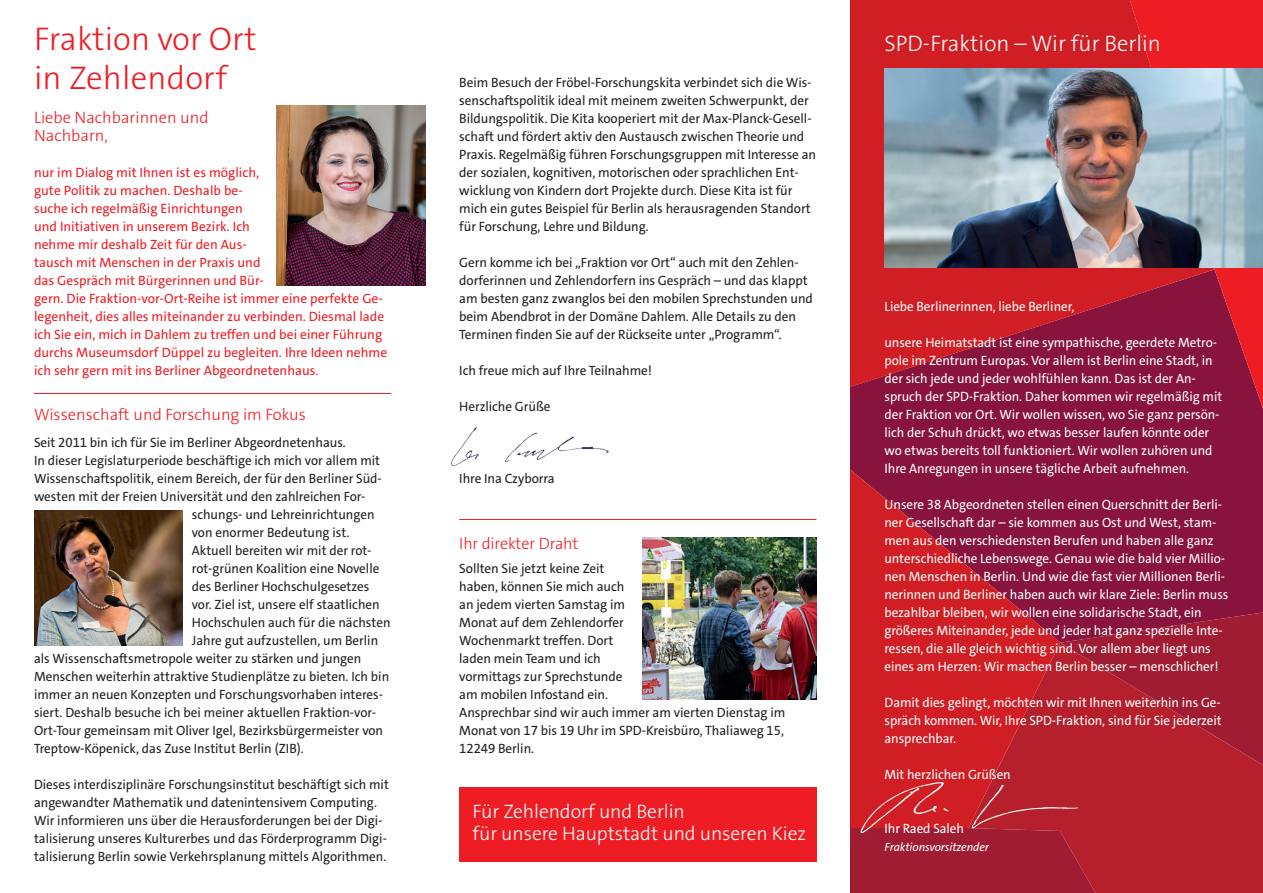
<style>
.page{position:relative;width:1263px;height:893px;background:#fff}
.page>*{position:absolute;margin:0;border:0;box-sizing:border-box;transform-origin:0 0}
.t1{font:300 33px/39px "The Sans B3";color:#ee1d23}
.t2{font:300 22.5px "The Sans B3";color:#fff}
.t3{font:300 19.5px/22.5px "The Sans B3";letter-spacing:-.005em;color:#fff}
.t4{font:300 16.5px/18px "The Sans B3";color:#ee1d23}
.t5{font:13.5px/18px "SPD The Sans";letter-spacing:-.005em;color:#231f20}
.t6{font:13.5px/18px "SPD The Sans";letter-spacing:-.005em;color:#fff}
.t7{font:13.5px/18px "SPD The Sans";color:#ee1d23}
.t8{font:italic 12px "SPD The Sans";letter-spacing:-.005em;color:#fff}
</style>
<div class="page">
<img style="left:451px;top:427px;width:158px;height:39px">
<hr style="left:34px;top:393px;width:357px;height:1px;background:#ee1d23">
<hr style="left:459px;top:519px;width:357px;height:1px;background:#ee1d23">
<img style="left:277px;top:105px;width:148px;height:180px">
<div style="left:1156px;top:769px;width:107px;height:124px;background:#b6202d"></div>
<div style="left:1060px;top:410px;width:64px;height:72px;background:#88133d"></div>
<svg style="left:850px;top:410px;width:210px;height:331px;background:#af192f"></svg>
<svg style="left:850px;top:0;width:274px;height:410px;background:#bb1b2b"></svg>
<svg style="left:1060px;top:482px;width:203px;height:287px;background:#981836"></svg>
<svg style="left:1124px;top:0;width:139px;height:505px;background:#a81734"></svg>
<svg style="left:850px;top:741px;width:306px;height:152px;background:#b21e2d"></svg>
<img style="left:884px;top:68px;width:379px;height:199px">
<svg style="left:971px;top:784px;width:108px;height:44px;background:#bb2935"></svg>
<svg style="left:860px;top:781px;width:90px;height:52px;background:#cf2c33"></svg>
<img style="left:642px;top:537px;width:174px;height:162px">
<img style="left:34px;top:511px;width:149px;height:134px">
<div style="left:459px;top:787px;width:357px;height:74px;background:#ee1d23"></div>
<h1 class="t1" style="left:34px;top:21px;width:224px">Fraktion vor Ort in Zehlendorf</h1>
<p class="t4" style="left:34px;top:109px;width:176px">Liebe Nachbarinnen und<br>Nachbarn,</p>
<p class="t7" style="left:34px;top:164px;width:355px">nur im Dialog mit Ihnen ist es möglich,<br>gute Politik zu machen. Deshalb be-<br>suche ich regelmäßig Einrichtungen<br>und Initiativen in unserem Bezirk. Ich<br>nehme mir deshalb Zeit für den Aus-<br>tausch mit Menschen in der Praxis und<br>das Gespräch mit Bürgerinnen und Bür-<br>gern. Die Fraktion-vor-Ort-Reihe ist immer eine perfekte Ge&shy;legenheit, dies alles miteinander zu verbinden. Diesmal lade ich Sie ein, mich in Dahlem zu treffen und bei einer Führung durchs Museumsdorf Düppel zu begleiten. Ihre Ideen nehme ich sehr gern mit ins Berliner Abgeordnetenhaus.</p>
<p class="t4" style="left:34px;top:406px;width:273px">Wissenschaft und Forschung im Fokus</p>
<p class="t5" style="left:34px;top:434px;width:313px">Seit 2011 bin ich für Sie im Berliner Abgeordnetenhaus.</p>
<p class="t5" style="left:34px;top:452px;width:348px">In dieser Legislaturperiode beschäftige ich mich vor allem mit</p>
<p class="t5" style="left:34px;top:470px;width:349px">Wissenschaftspolitik, einem Bereich, der für den Berliner Süd-</p>
<p class="t5" style="left:34px;top:488px;width:333px">westen mit der Freien Universität und den zahlreichen For-</p>
<p class="t5" style="left:192px;top:506px;width:184px">schungs- und Lehreinrichtungen</p>
<p class="t5" style="left:192px;top:524px;width:159px">von enormer Bedeutung ist.</p>
<p class="t5" style="left:192px;top:542px;width:181px">Aktuell bereiten wir mit der rot-</p>
<p class="t5" style="left:192px;top:560px;width:189px">rot-grünen Koalition eine Novelle</p>
<p class="t5" style="left:192px;top:578px;width:179px">des Berliner Hochschulgesetzes</p>
<p class="t5" style="left:192px;top:596px;width:189px">vor. Ziel ist, unsere elf staatlichen</p>
<p class="t5" style="left:192px;top:614px;width:200px">Hochschulen auch für die nächsten</p>
<p class="t5" style="left:192px;top:632px;width:188px">Jahre gut aufzustellen, um Berlin</p>
<p class="t5" style="left:34px;top:650px;width:329px">als Wissenschaftsmetropole weiter zu stärken und jungen</p>
<p class="t5" style="left:34px;top:668px;width:357px">Menschen weiterhin attraktive Studienplätze zu bieten. Ich bin</p>
<p class="t5" style="left:34px;top:686px;width:351px">immer an neuen Konzepten und Forschungsvorhaben interes-</p>
<p class="t5" style="left:34px;top:704px;width:344px">siert. Deshalb besuche ich bei meiner aktuellen Fraktion-vor-</p>
<p class="t5" style="left:34px;top:722px;width:351px">Ort-Tour gemeinsam mit Oliver Igel, Bezirksbürgermeister von</p>
<p class="t5" style="left:34px;top:740px;width:271px">Treptow-Köpenick, das Zuse Institut Berlin (ZIB).</p>
<p class="t5" style="left:34px;top:776px;width:356px">Dieses interdisziplinäre Forschungsinstitut beschäftigt sich mit angewandter Mathematik und datenintensivem Computing.<br>Wir informieren uns über die Herausforderungen bei der Digi&shy;talisierung unseres Kulturerbes und das Förderprogramm Digi&shy;talisierung Berlin sowie Verkehrsplanung mittels Algorithmen.</p>
<p class="t5" style="left:459px;top:74px;width:358px">Beim Besuch der Fröbel-Forschungskita verbindet sich die Wis&shy;senschaftspolitik ideal mit meinem zweiten Schwerpunkt, der Bildungspolitik. Die Kita kooperiert mit der Max-Planck-Gesell&shy;schaft und fördert aktiv den Austausch zwischen Theorie und Praxis. Regelmäßig führen Forschungsgruppen mit Interesse an der sozialen, kognitiven, motorischen oder sprachlichen Ent&shy;wicklung von Kindern dort Projekte durch. Diese Kita ist für mich ein gutes Beispiel für Berlin als herausragenden Standort für Forschung, Lehre und Bildung.</p>
<p class="t5" style="left:459px;top:254px;width:355px">Gern komme ich bei „Fraktion vor Ort“ auch mit den Zehlen&shy;dorferinnen und Zehlendorfern ins Gespräch – und das klappt am besten ganz zwanglos bei den mobilen Sprechstunden und beim Abendbrot in der Domäne Dahlem. Alle Details zu den Terminen finden Sie auf der Rückseite unter „Programm“.</p>
<p class="t5" style="left:459px;top:362px;width:194px">Ich freue mich auf Ihre Teilnahme!</p>
<p class="t5" style="left:459px;top:398px;width:93px">Herzliche Grüße</p>
<p class="t5" style="left:459px;top:470px;width:97px">Ihre Ina Czyborra</p>
<p class="t4" style="left:459px;top:535px;width:121px">Ihr direkter Draht</p>
<p class="t5" style="left:459px;top:560px;width:328px">Sollten Sie jetzt keine Zeit<br>haben, können Sie mich auch<br>an jedem vierten Samstag im<br>Monat auf dem Zehlendorfer<br>Wochenmarkt treffen. Dort<br>laden mein Team und ich<br>vormittags zur Sprechstunde<br>am mobilen Infostand ein.<br>Ansprechbar sind wir auch immer am vierten Dienstag im<br>Monat von 17 bis 19 Uhr im SPD-Kreisbüro, Thaliaweg 15,<br>12249 Berlin.</p>
<h3 class="t3" style="left:472px;top:800px;width:335px">Für Zehlendorf und Berlin<br>für unsere Hauptstadt und unseren Kiez</h3>
<h2 class="t2" style="left:884px;top:31px;width:278px">SPD-Fraktion – Wir für Berlin</h2>
<p class="t6" style="left:884px;top:298px;width:191px">Liebe Berlinerinnen, liebe Berliner,</p>
<p class="t6" style="left:884px;top:334px;width:339px">unsere Heimatstadt ist eine sympathische, geerdete Metro&shy;pole im Zentrum Europas. Vor allem ist Berlin eine Stadt, in der sich jede und jeder wohlfühlen kann. Das ist der An&shy;spruch der SPD-Fraktion. Daher kommen wir regelmäßig mit der Fraktion vor Ort. Wir wollen wissen, wo Sie ganz persön&shy;lich der Schuh drückt, wo etwas besser laufen könnte oder wo etwas bereits toll funktioniert. Wir wollen zuhören und Ihre Anregungen in unsere tägliche Arbeit aufnehmen.</p>
<p class="t6" style="left:884px;top:496px;width:345px">Unsere 38 Abgeordneten stellen einen Querschnitt der Berli&shy;ner Gesellschaft dar – sie kommen aus Ost und West, stam&shy;men aus den verschiedensten Berufen und haben alle ganz unterschiedliche Lebenswege. Genau wie die bald vier Millio&shy;nen Menschen in Berlin. Und wie die fast vier Millionen Berli&shy;nerinnen und Berliner haben auch wir klare Ziele: Berlin muss bezahlbar bleiben, wir wollen eine solidarische Stadt, ein größeres Miteinander, jede und jeder hat ganz spezielle Inte&shy;ressen, die alle gleich wichtig sind. Vor allem aber liegt uns eines am Herzen: Wir machen Berlin besser – menschlicher!</p>
<p class="t6" style="left:884px;top:694px;width:339px;text-align:justify">Damit dies gelingt, möchten wir mit Ihnen weiterhin ins Ge&shy;spräch kommen. Wir, Ihre SPD-Fraktion, sind für Sie jederzeit ansprechbar.</p>
<p class="t6" style="left:884px;top:766px;width:128px">Mit herzlichen Grüßen</p>
<p class="t6" style="left:884px;top:820px;width:81px">Ihr Raed Saleh</p>
<p class="t8" style="left:884px;top:839px;width:106px">Fraktionsvorsitzender</p>
</div>
